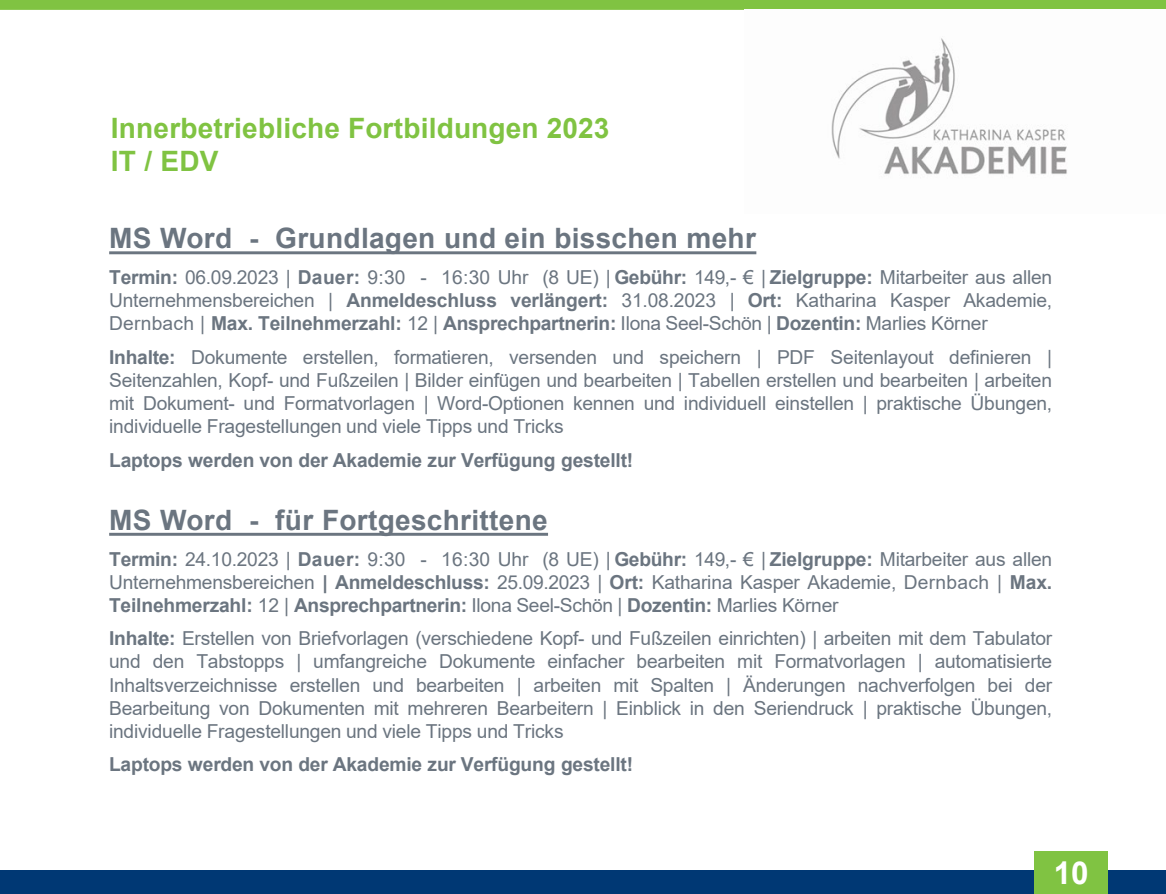
<style>
.page{position:relative;width:1166px;height:894px;background:#fff}
.page>*{position:absolute;margin:0;border:0;box-sizing:border-box;transform-origin:0 0}
.t1{font:700 31.5px "Arial";color:#fff}
.t2{font:700 28px "Arial";letter-spacing:.01em;color:#6b7580}
.t3{font:700 28px/32.9px "Arial";letter-spacing:.005em;color:#80c342}
.t4{font:19.25px/23.1px "Arial";letter-spacing:-.01em;color:#6b7580;text-align:justify}
.t5{font:700 19.25px "Arial";letter-spacing:-.01em;color:#6b7580}
.s1{font-weight:700}
</style>
<div class="page">
<div style="left:0;top:0;width:1166px;height:10px;background:#80c342"></div>
<div style="left:0;top:870px;width:1166px;height:23px;background:#003874"></div>
<div style="left:1034px;top:851px;width:73px;height:42px;background:#80c342"></div>
<svg style="left:109px;top:532px;width:439px;height:3px"></svg>
<svg style="left:109px;top:251px;width:647px;height:3px;background:#7b848e"></svg>
<img style="left:831px;top:38px;width:236px;height:137px">
<h1 class="t3" style="left:111px;top:112px;width:500px">Innerbetriebliche Fortbildungen 2023<br>IT / EDV</h1>
<p class="t2" style="left:109px;top:219px;width:648px">MS Word - Grundlagen und ein bisschen mehr</p>
<p class="t4" style="left:109px;top:265px;width:944px"><span class="s1">Termin:</span> 06.09.2023 | <span class="s1">Dauer:</span> 9:30 - 16:30 Uhr (8 UE) | <span class="s1">Gebühr:</span> 149,- € | <span class="s1">Zielgruppe:</span> Mitarbeiter aus allen Unternehmensbereichen | <span class="s1">Anmeldeschluss verlängert:</span> 31.08.2023 | <span class="s1">Ort:</span> Katharina Kasper Akademie, Dernbach | <span class="s1">Max. Teilnehmerzahl:</span> 12 | <span class="s1">Ansprechpartnerin:</span> Ilona Seel-Schön | <span class="s1">Dozentin:</span> Marlies Körner</p>
<p class="t4" style="left:109px;top:345px;width:944px"><span class="s1">Inhalte:</span> Dokumente erstellen, formatieren, versenden und speichern | PDF Seitenlayout definieren | Seitenzahlen, Kopf- und Fußzeilen | Bilder einfügen und bearbeiten | Tabellen erstellen und bearbeiten | arbeiten mit Dokument- und Formatvorlagen | Word-Optionen kennen und individuell einstellen | praktische Übungen, individuelle Fragestellungen und viele Tipps und Tricks</p>
<p class="t5" style="left:109px;top:446px;width:525px">Laptops werden von der Akademie zur Verfügung gestellt!</p>
<p class="t2" style="left:109px;top:500px;width:440px">MS Word - für Fortgeschrittene</p>
<p class="t4" style="left:109px;top:547px;width:944px"><span class="s1">Termin:</span> 24.10.2023 | <span class="s1">Dauer:</span> 9:30 - 16:30 Uhr (8 UE) | <span class="s1">Gebühr:</span> 149,- € | <span class="s1">Zielgruppe:</span> Mitarbeiter aus allen Unternehmensbereichen <span class="s1">| Anmeldeschluss:</span> 25.09.2023 | <span class="s1">Ort:</span> Katharina Kasper Akademie, Dernbach | <span class="s1">Max.<br>Teilnehmerzahl:</span> 12 | <span class="s1">Ansprechpartnerin:</span> Ilona Seel-Schön | <span class="s1">Dozentin:</span> Marlies Körner</p>
<p class="t4" style="left:109px;top:626px;width:944px"><span class="s1">Inhalte:</span> Erstellen von Briefvorlagen (verschiedene Kopf- und Fußzeilen einrichten) | arbeiten mit dem Tabulator und den Tabstopps | umfangreiche Dokumente einfacher bearbeiten mit Formatvorlagen | automatisierte Inhaltsverzeichnisse erstellen und bearbeiten | arbeiten mit Spalten | Änderungen nachverfolgen bei der Bearbeitung von Dokumenten mit mehreren Bearbeitern | Einblick in den Seriendruck | praktische Übungen, individuelle Fragestellungen und viele Tipps und Tricks</p>
<p class="t5" style="left:109px;top:751px;width:525px">Laptops werden von der Akademie zur Verfügung gestellt!</p>
<p class="t1" style="left:1053px;top:850px;width:37px">10</p>
</div>
